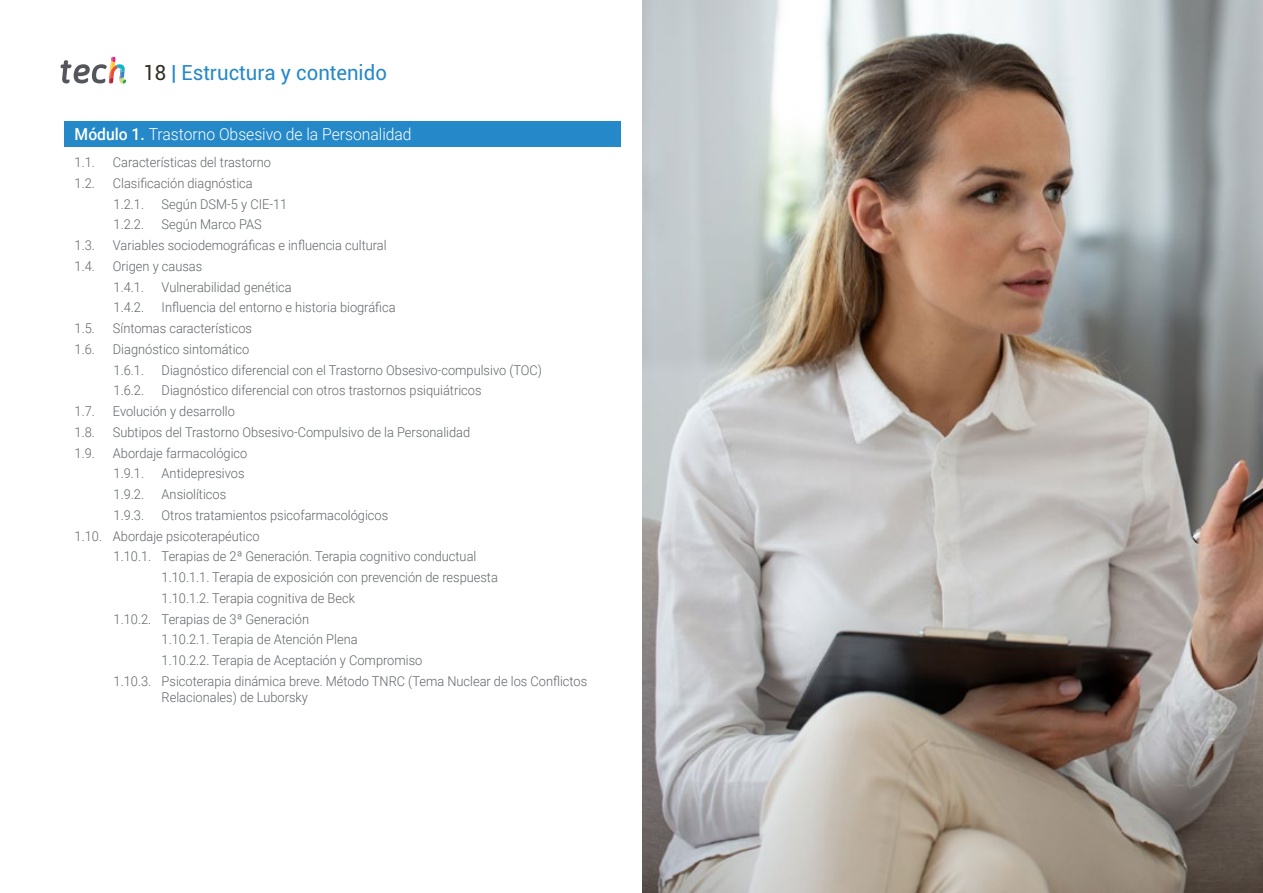
<style>
.page{position:relative;width:1263px;height:893px;background:#fff}
.page>*{position:absolute;margin:0;border:0;box-sizing:border-box;transform-origin:0 0}
.t1{font:21px "Roboto";color:#2488c9}
.t2{font:300 16.5px "Roboto";color:#fff;scale:.95 1}
.t3{font:300 13.5px/20.7px "Roboto";color:#61646a;scale:.95 1}
.s1{color:#312e20}
.s2{font-weight:500}
</style>
<div class="page">
<div style="left:64px;top:121px;width:556px;height:25px;background:#2488c9"></div>
<svg style="left:61px;top:57px;width:65px;height:27px"></svg>
<img style="left:642px;top:0;width:621px;height:893px">
<h1 class="t1" style="left:144px;top:57px;width:245px"><span class="s1">18</span> | Estructura y contenido</h1>
<p class="t2" style="left:75px;top:123px;width:356px"><span class="s2">Módulo 1.</span> Trastorno Obsesivo de la Personalidad</p>
<p class="t3" style="left:75px;top:151px;width:23px">1.1.</p>
<p class="t3" style="left:113px;top:151px;width:168px">Características del trastorno</p>
<p class="t3" style="left:75px;top:172px;width:23px">1.2.</p>
<p class="t3" style="left:113px;top:172px;width:149px">Clasificación diagnóstica<br>1.2.1.</p>
<p class="t3" style="left:162px;top:193px;width:134px">Según DSM-5 y CIE-11</p>
<p class="t3" style="left:114px;top:214px;width:34px">1.2.2.</p>
<p class="t3" style="left:162px;top:214px;width:107px">Según Marco PAS</p>
<p class="t3" style="left:75px;top:234px;width:23px">1.3.</p>
<p class="t3" style="left:113px;top:234px;width:290px">Variables sociodemográficas e influencia cultural</p>
<p class="t3" style="left:75px;top:255px;width:23px">1.4.</p>
<p class="t3" style="left:113px;top:255px;width:96px">Origen y causas<br>1.4.1.</p>
<p class="t3" style="left:162px;top:276px;width:138px">Vulnerabilidad genética</p>
<p class="t3" style="left:114px;top:297px;width:34px">1.4.2.</p>
<p class="t3" style="left:162px;top:297px;width:248px">Influencia del entorno e historia biográfica</p>
<p class="t3" style="left:75px;top:317px;width:23px">1.5.</p>
<p class="t3" style="left:113px;top:317px;width:148px">Síntomas característicos</p>
<p class="t3" style="left:75px;top:338px;width:23px">1.6.</p>
<p class="t3" style="left:113px;top:338px;width:145px">Diagnóstico sintomático<br>1.6.1.</p>
<p class="t3" style="left:162px;top:359px;width:402px">Diagnóstico diferencial con el Trastorno Obsesivo-compulsivo (TOC)</p>
<p class="t3" style="left:114px;top:380px;width:34px">1.6.2.</p>
<p class="t3" style="left:162px;top:380px;width:338px">Diagnóstico diferencial con otros trastornos psiquiátricos</p>
<p class="t3" style="left:75px;top:400px;width:23px">1.7.</p>
<p class="t3" style="left:113px;top:400px;width:130px">Evolución y desarrollo</p>
<p class="t3" style="left:75px;top:421px;width:23px">1.8.</p>
<p class="t3" style="left:113px;top:421px;width:378px">Subtipos del Trastorno Obsesivo-Compulsivo de la Personalidad</p>
<p class="t3" style="left:75px;top:442px;width:23px">1.9.</p>
<p class="t3" style="left:113px;top:442px;width:143px">Abordaje farmacológico<br>1.9.1.</p>
<p class="t3" style="left:162px;top:463px;width:89px">Antidepresivos</p>
<p class="t3" style="left:114px;top:483px;width:34px">1.9.2.</p>
<p class="t3" style="left:162px;top:483px;width:70px">Ansiolíticos</p>
<p class="t3" style="left:114px;top:504px;width:34px">1.9.3.</p>
<p class="t3" style="left:75px;top:504px;width:332px;text-indent:87px">Otros tratamientos psicofarmacológicos<br>1.10. Abordaje psicoterapéutico</p>
<p class="t3" style="left:114px;top:546px;width:383px">1.10.1. Terapias de 2ª Generación. Terapia cognitivo conductual</p>
<p class="t3" style="left:162px;top:566px;width:355px">1.10.1.1. Terapia de exposición con prevención de respuesta</p>
<p class="t3" style="left:162px;top:587px;width:205px">1.10.1.2. Terapia cognitiva de Beck</p>
<p class="t3" style="left:114px;top:608px;width:207px">1.10.2. Terapias de 3ª Generación</p>
<p class="t3" style="left:162px;top:629px;width:208px">1.10.2.1. Terapia de Atención Plena</p>
<p class="t3" style="left:162px;top:649px;width:276px">1.10.2.2. Terapia de Aceptación y Compromiso</p>
<p class="t3" style="left:114px;top:670px;width:500px">1.10.3. Psicoterapia dinámica breve. Método TNRC (Tema Nuclear de los Conflictos</p>
<p class="t3" style="left:162px;top:687px;width:155px">Relacionales) de Luborsky</p>
</div>
